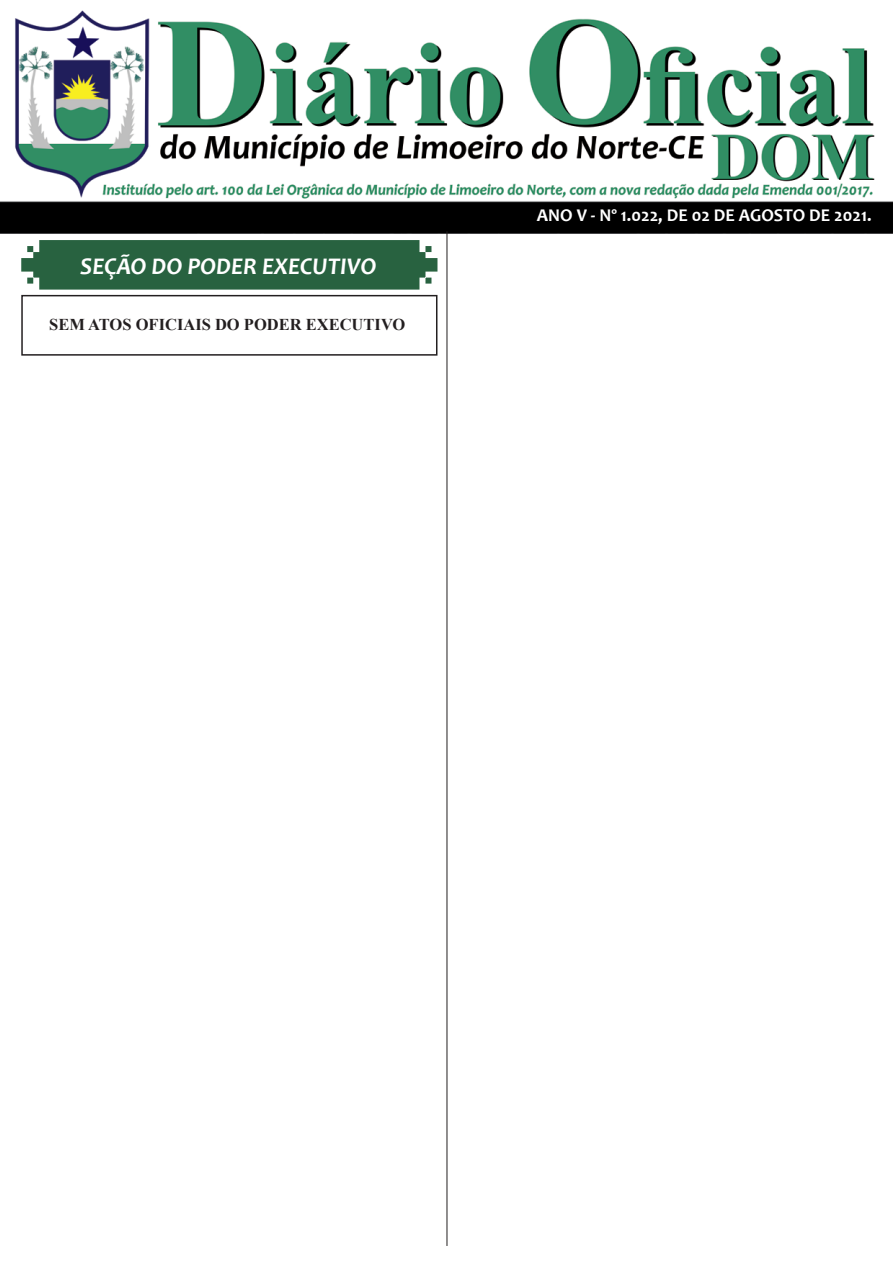
<style>
.page{position:relative;width:893px;height:1263px;background:#fff}
.page>*{position:absolute;margin:0;border:0;box-sizing:border-box;transform-origin:0 0}
.t1{font:italic 700 24px "Candara";color:#fff}
.t2{font:700 18px "Candara";color:#fff}
.t3{font:700 16.5px "Times New Roman";color:#231f20}
</style>
<div class="page">
<img style="left:0;top:10px;width:893px;height:224px">
<svg style="left:21px;top:240px;width:416px;height:50px;background:#346a4a"></svg>
<hr style="left:447px;top:231px;width:1px;height:1015px;background:#231f20">
<div style="left:21px;top:295px;width:416px;height:61px;border:2px solid #231f20"></div>
<p class="t1" style="left:80px;top:251px;width:298px">SEÇÃO DO PODER EXECUTIVO</p>
<p class="t3" style="left:49px;top:313px;width:358px">SEM ATOS OFICIAIS DO PODER EXECUTIVO</p>
<p class="t2" style="left:537px;top:204px;width:336px">ANO V - Nº 1.022, DE 02 DE AGOSTO DE 2021.</p>
</div>
